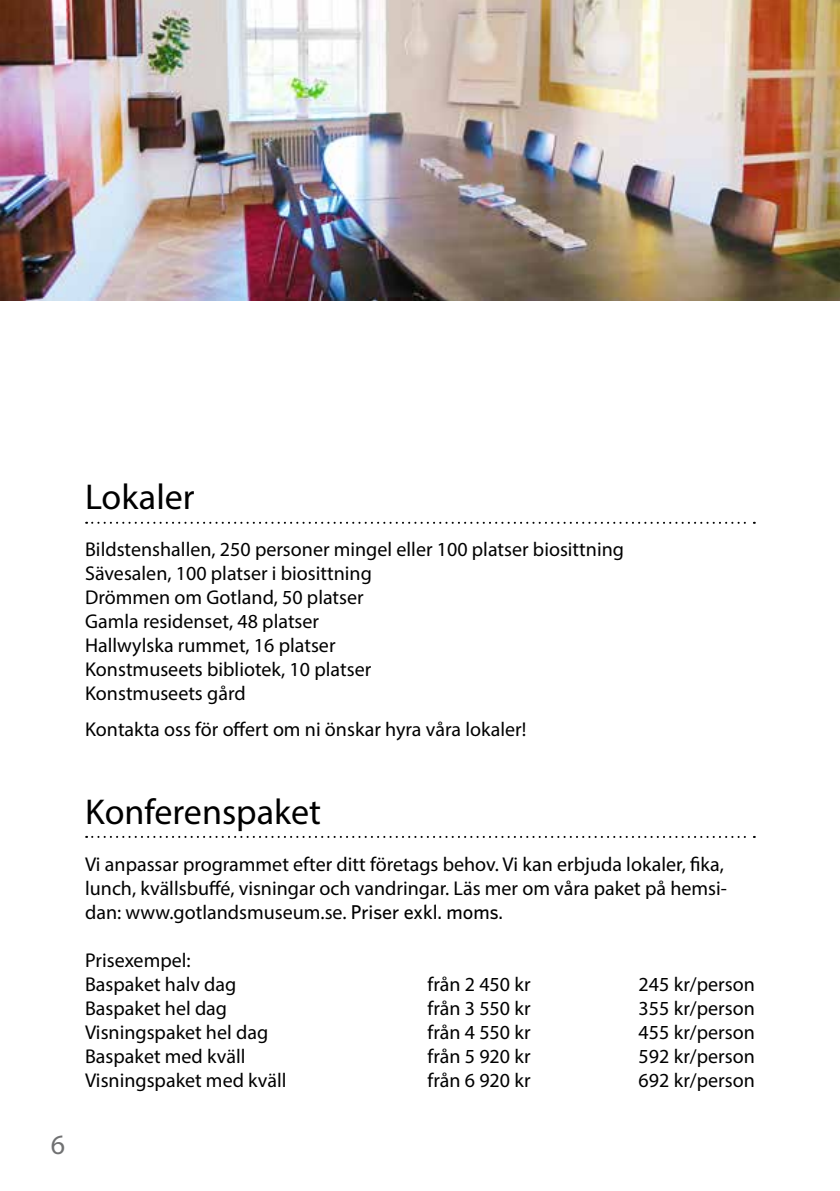
<style>
.page{position:relative;width:840px;height:1191px;background:#fff}
.page>*{position:absolute;margin:0;border:0;box-sizing:border-box;transform-origin:0 0}
.t1{font:36px "Myriad Pro";color:#000}
.t2{font:28px "Myriad Pro";color:#707172}
.t3{font:20px/24px "Myriad Pro";color:#000}
.s1{font-family:"Whitney";font-weight:500}
</style>
<div class="page">
<svg style="left:86px;top:522px;width:668px;height:2px"></svg>
<img style="left:0;top:0;width:840px;height:300px">
<svg style="left:86px;top:836px;width:668px;height:2px"></svg>
<h1 class="t1" style="left:85px;top:475px;width:111px">Lokaler</h1>
<p class="t3" style="left:85px;top:537px;width:540px">Bildstenshallen, 250 personer mingel eller 100 platser biosittning Sävesalen, 100 platser i biosittning<br>Drömmen om Gotland, 50 platser<br>Gamla residenset, 48 platser<br>Hallwylska rummet, 16 platser<br>Konstmuseets bibliotek, 10 platser<br>Konstmuseets gård</p>
<p class="t3" style="left:85px;top:717px;width:442px">Kontakta oss för offert om ni önskar hyra våra lokaler!</p>
<h2 class="t2" style="left:51px;top:1127px;width:16px">6</h2>
<h1 class="t1" style="left:85px;top:790px;width:237px">Konferenspaket</h1>
<p class="t3" style="left:85px;top:852px;width:643px">Vi anpassar programmet efter ditt företags behov. Vi kan erbjuda lokaler, fika, lunch, kvällsbuffé, visningar och vandringar. Läs mer om våra paket på hemsi&shy;dan: www.gotlandsmuseum.se. <span class="s1">Priser exkl. moms.</span></p>
<p class="t3" style="left:85px;top:948px;width:153px">Prisexempel:<br>Baspaket halv dag</p>
<p class="t3" style="left:427px;top:972px;width:105px">från 2 450 kr</p>
<p class="t3" style="left:638px;top:972px;width:118px">245 kr/person</p>
<p class="t3" style="left:85px;top:996px;width:143px">Baspaket hel dag</p>
<p class="t3" style="left:427px;top:996px;width:105px">från 3 550 kr</p>
<p class="t3" style="left:638px;top:996px;width:118px">355 kr/person</p>
<p class="t3" style="left:85px;top:1020px;width:184px">Visningspaket hel dag</p>
<p class="t3" style="left:427px;top:1020px;width:105px">från 4 550 kr</p>
<p class="t3" style="left:638px;top:1020px;width:118px">455 kr/person</p>
<p class="t3" style="left:85px;top:1044px;width:162px">Baspaket med kväll</p>
<p class="t3" style="left:427px;top:1044px;width:105px">från 5 920 kr</p>
<p class="t3" style="left:638px;top:1044px;width:118px">592 kr/person</p>
<p class="t3" style="left:85px;top:1068px;width:203px">Visningspaket med kväll</p>
<p class="t3" style="left:427px;top:1068px;width:105px">från 6 920 kr</p>
<p class="t3" style="left:638px;top:1068px;width:118px">692 kr/person</p>
</div>
